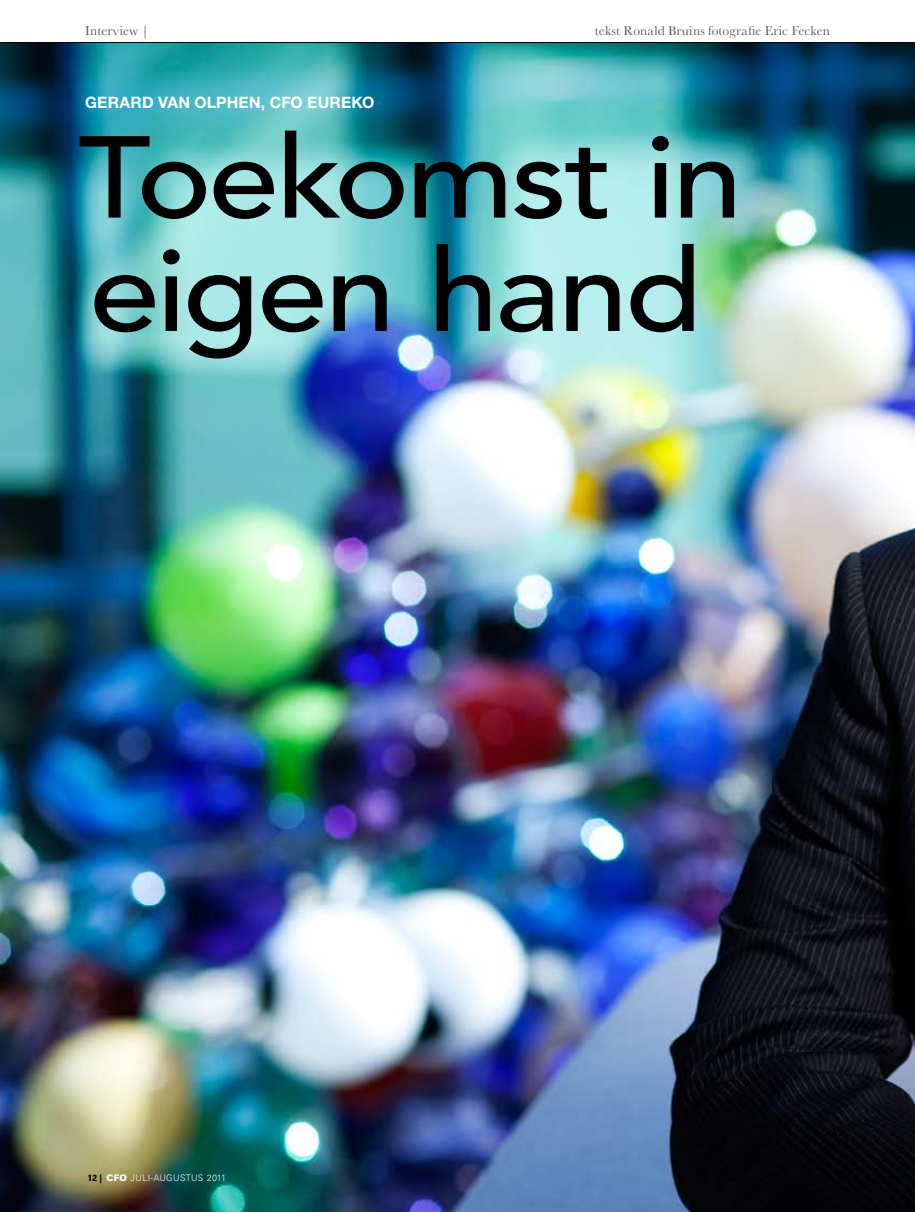
<style>
.page{position:relative;width:915px;height:1212px;background:#fff}
.page>*{position:absolute;margin:0;border:0;box-sizing:border-box;transform-origin:0 0}
.t1{font:500 115.05px/113.2px "Avenir LT";letter-spacing:-.025em;color:#000;scale:1.1 1}
.t2{font:700 15.75px "Helvetica Neue LT";letter-spacing:.01em;color:#fff}
.t3{font:13.5px "Baskerville";letter-spacing:.01em;color:#58585a}
.t4{font:300 9px "Univers LT";letter-spacing:.04em;color:#fff}
.s1{font-family:"Univers";font-weight:700;font-stretch:condensed;color:#000}
.s2{font-weight:900}
</style>
<div class="page">
<img style="left:0;top:43px;width:914px;height:1169px">
<hr style="left:0;top:42px;width:914px;height:1px;background:#000">
<p class="t3" style="left:85px;top:22px;width:65px">Interview |</p>
<p class="t3" style="left:594px;top:22px;width:236px">tekst Ronald Bruins fotografie Eric Fecken</p>
<p class="t2" style="left:85px;top:93px;width:288px">GERARD VAN OLPHEN, CFO EUREKO</p>
<h1 class="t1" style="left:78px;top:124px;width:605px">Toekomst in eigen hand</h1>
<p class="t4" style="left:88px;top:1172px;width:140px"><span class="s1">12 |</span> <span class="s2">CFO</span> JULI-AUGUSTUS 2011</p>
</div>
